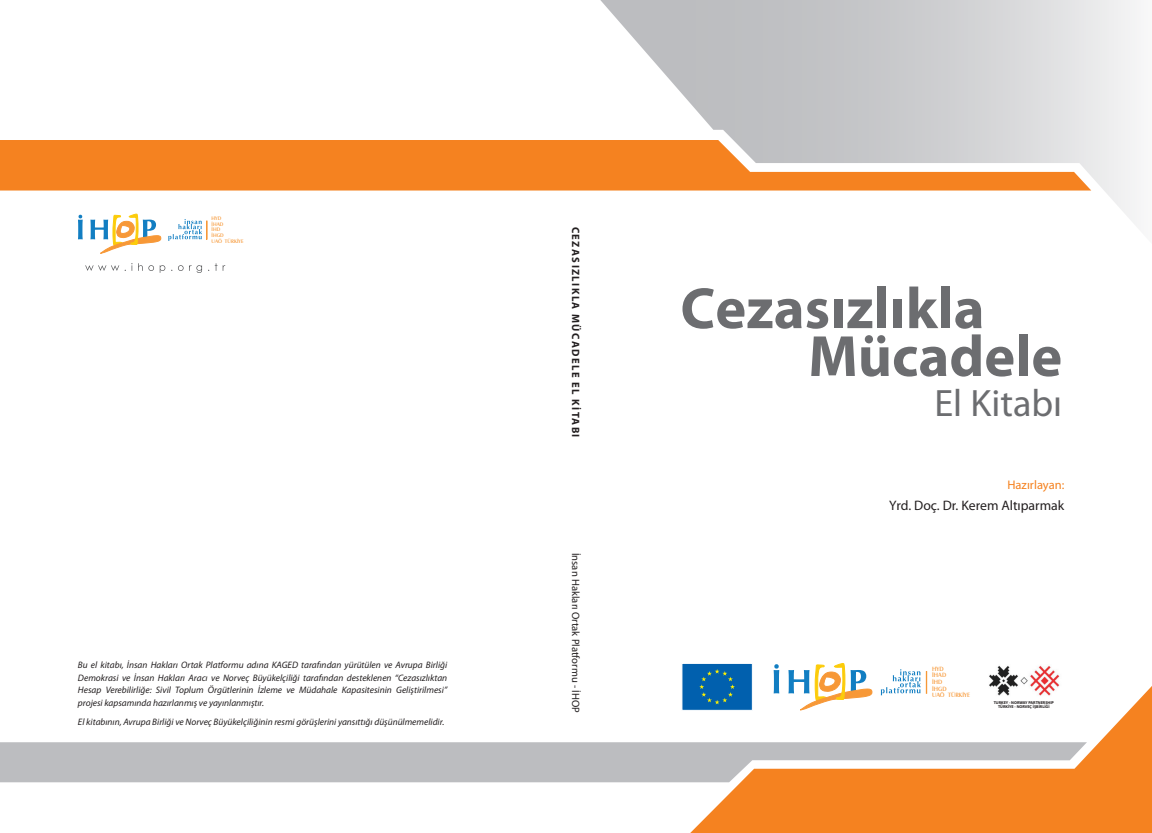
<style>
.page{position:relative;width:1152px;height:833px;background:#fff}
.page>*{position:absolute;margin:0;border:0;box-sizing:border-box;transform-origin:0 0}
.t1{font:700 58.62px "Myriad Pro";color:#6c6d70}
.t2{font:38.25px "Myriad Pro";color:#6c6d70}
.t3{font:13.75px "Myriad Pro";color:#231f20}
.t4{font:12.5px "Myriad Pro";color:#f58220}
.t5{font:10.62px "Myriad Pro";color:#231f20}
.t6{font:700 10.62px "Myriad Pro";letter-spacing:.13em;color:#231f20}
.t7{font:italic 9.38px/12.5px "Myriad Pro";color:#231f20;text-align:justify}
.t8{font:6.25px/6.6px "Castle";letter-spacing:.01em;color:#f79837}
.t9{font:5.25px/5.5px "Castle";letter-spacing:.01em;color:#f79837}
.t10{font:700 4.12px/4.8px "Myriad Pro";color:#231f20;text-align:center}
</style>
<div class="page">
<svg style="left:585px;top:0;width:552px;height:226px"></svg>
<svg style="left:0;top:140px;width:1091px;height:50px;background:#ef9447"></svg>
<svg style="left:690px;top:686px;width:462px;height:147px;fill:#f58220"></svg>
<svg style="left:0;top:742px;width:1087px;height:40px;background:#c7bbb3"></svg>
<svg style="left:78px;top:215px;width:5px;height:24px"></svg>
<svg style="left:90px;top:213px;width:71px;height:40px"></svg>
<svg style="left:168px;top:219px;width:40px;height:22px"></svg>
<svg style="left:85px;top:263px;width:140px;height:10px"></svg>
<div style="left:680px;top:661px;width:385px;height:51px;background:#fff"></div>
<div style="left:681px;top:663px;width:71px;height:47px;background:#0160ae;border:1px solid #fff"></div>
<svg style="left:699px;top:669px;width:36px;height:35px"></svg>
<svg style="left:773px;top:664px;width:6px;height:29px"></svg>
<svg style="left:788px;top:663px;width:84px;height:47px"></svg>
<svg style="left:881px;top:669px;width:39px;height:26px"></svg>
<svg style="left:926px;top:671px;width:1px;height:22px"></svg>
<img style="left:989px;top:665px;width:71px;height:31px">
<p class="t9" style="left:211px;top:216px;width:34px">HYD<br>İHAD<br>İHD<br>İHGD<br>UAÖ TÜRKİYE</p>
<p class="t7" style="left:78px;top:658px;width:371px">Bu el kitabı, İnsan Hakları Ortak Platformu adına KAGED tarafından yürütülen ve Avrupa Birliği Demokrasi ve İnsan Hakları Aracı ve Norveç Büyükelçiliği tarafından desteklenen “Cezasızlıktan Hesap Verebilirliğe: Sivil Toplum Örgütlerinin İzleme ve Müdahale Kapasitesinin Geliştirilmesi” projesi kapsamında hazırlanmış ve yayınlanmıştır.</p>
<p class="t7" style="left:78px;top:715px;width:368px">El kitabının, Avrupa Birliği ve Norveç Büyükelçiliğinin resmi görüşlerini yansıttığı düşünülmemelidir.</p>
<p class="t6" style="left:582px;top:227px;width:211px;rotate:90deg">Cezasızlıkla Mücadele El Kitabı</p>
<p class="t5" style="left:582px;top:552px;width:161px;rotate:90deg">İnsan Hakları Ortak Platformu - İHOP</p>
<h1 class="t1" style="left:680px;top:270px;width:306px">Cezasızlıkla</h1>
<h1 class="t1" style="left:808px;top:318px;width:255px">Mücadele</h1>
<h2 class="t2" style="left:934px;top:380px;width:129px">El Kitabı</h2>
<h3 class="t4" style="left:1007px;top:477px;width:58px">Hazırlayan:</h3>
<h3 class="t3" style="left:889px;top:497px;width:177px">Yrd. Doç. Dr. Kerem Altıparmak</h3>
<p class="t8" style="left:932px;top:665px;width:40px">HYD<br>İHAD<br>İHD<br>İHGD<br>UAÖ TÜRKİYE</p>
<p class="t10" style="left:993px;top:699px;width:62px">TURKEY - NORWAY PARTNERSHIP<br>TÜRKİYE - NORVEÇ İŞBİRLİĞİ</p>
</div>
